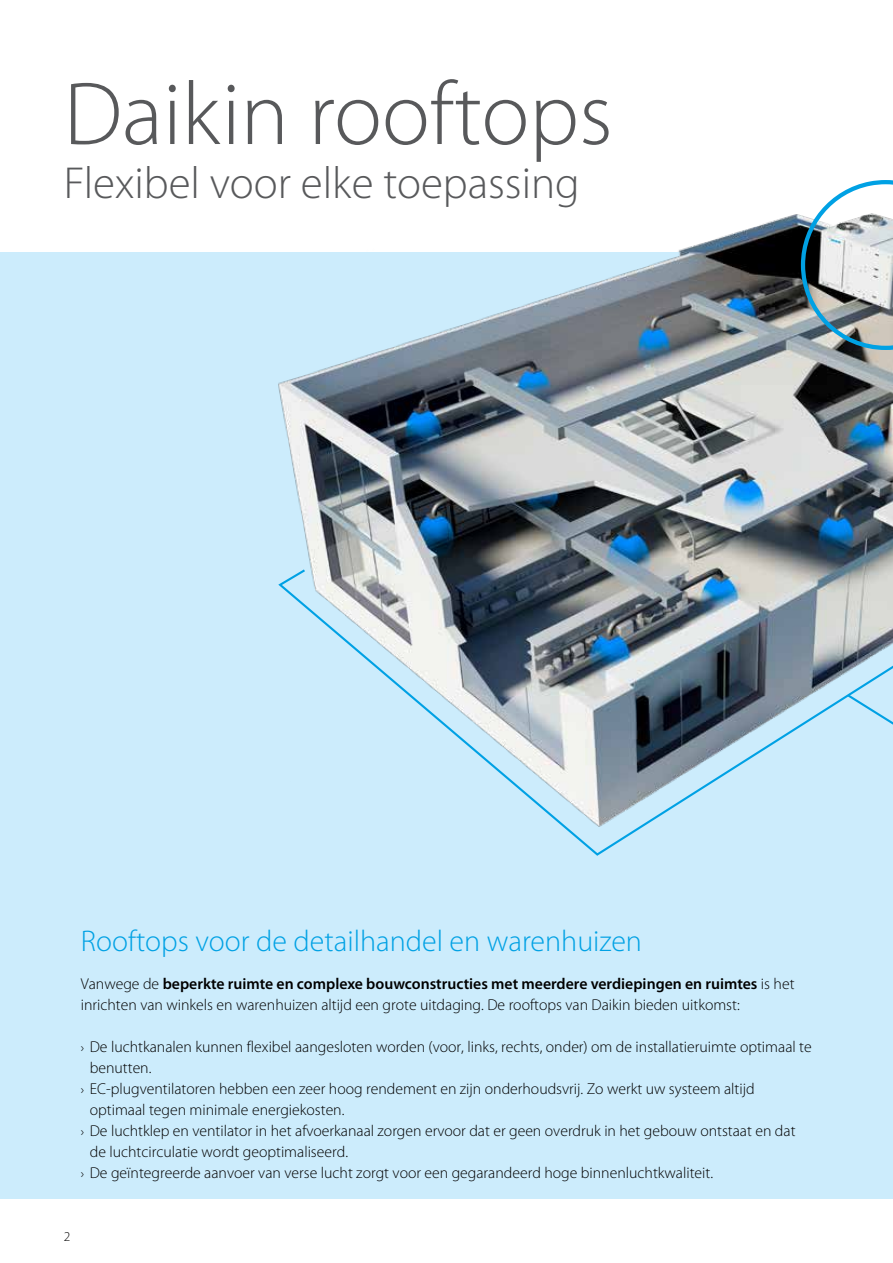
<style>
.page{position:relative;width:893px;height:1263px;background:#fff}
.page>*{position:absolute;margin:0;border:0;box-sizing:border-box;transform-origin:0 0}
.t1{font:300 90px "Myriad Pro";color:#58595b}
.t2{font:300 45px "Myriad Pro";color:#58595b}
.t3{font:300 30px "Myriad Pro";color:#00a1e4}
.t4{font:300 15.75px/21px "Myriad Pro";color:#000}
.t5{font:300 13.5px "Myriad Pro";color:#000}
.s1{font-weight:600}
.s2{font-size:13.5px}
</style>
<div class="page">
<div style="left:0;top:252px;width:893px;height:946px;background:#ccecfc"></div>
<img style="left:278px;top:214px;width:615px;height:615px">
<svg style="left:799px;top:180px;width:94px;height:172px"></svg>
<h1 class="t1" style="left:64px;top:65px;width:550px">Daikin rooftops</h1>
<h2 class="t2" style="left:64px;top:158px;width:517px">Flexibel voor elke toepassing</h2>
<h3 class="t3" style="left:81px;top:925px;width:563px">Rooftops voor de detailhandel en warenhuizen</h3>
<p class="t4" style="left:81px;top:973px;width:715px">Vanwege de <span class="s1">beperkte ruimte en complexe bouwconstructies met meerdere verdiepingen en ruimtes</span> is het inrichten van winkels en warenhuizen altijd een grote uitdaging. De rooftops van Daikin bieden uitkomst:</p>
<p class="t4" style="left:81px;top:1036px;width:732px"><span class="s2">›</span> De luchtkanalen kunnen flexibel aangesloten worden (voor, links, rechts, onder) om de installatieruimte optimaal te</p>
<p class="t4" style="left:90px;top:1057px;width:63px">benutten.</p>
<p class="t4" style="left:81px;top:1078px;width:675px"><span class="s2">›</span> EC-plugventilatoren hebben een zeer hoog rendement en zijn onderhoudsvrij. Zo werkt uw systeem altijd</p>
<p class="t4" style="left:90px;top:1099px;width:256px">optimaal tegen minimale energiekosten.</p>
<p class="t4" style="left:81px;top:1120px;width:716px"><span class="s2">›</span> De luchtklep en ventilator in het afvoerkanaal zorgen ervoor dat er geen overdruk in het gebouw ontstaat en dat</p>
<p class="t4" style="left:90px;top:1141px;width:260px">de luchtcirculatie wordt geoptimaliseerd.</p>
<p class="t4" style="left:81px;top:1162px;width:634px"><span class="s2">›</span> De geïntegreerde aanvoer van verse lucht zorgt voor een gegarandeerd hoge binnenluchtkwaliteit.</p>
<p class="t5" style="left:64px;top:1229px;width:8px">2</p>
</div>
